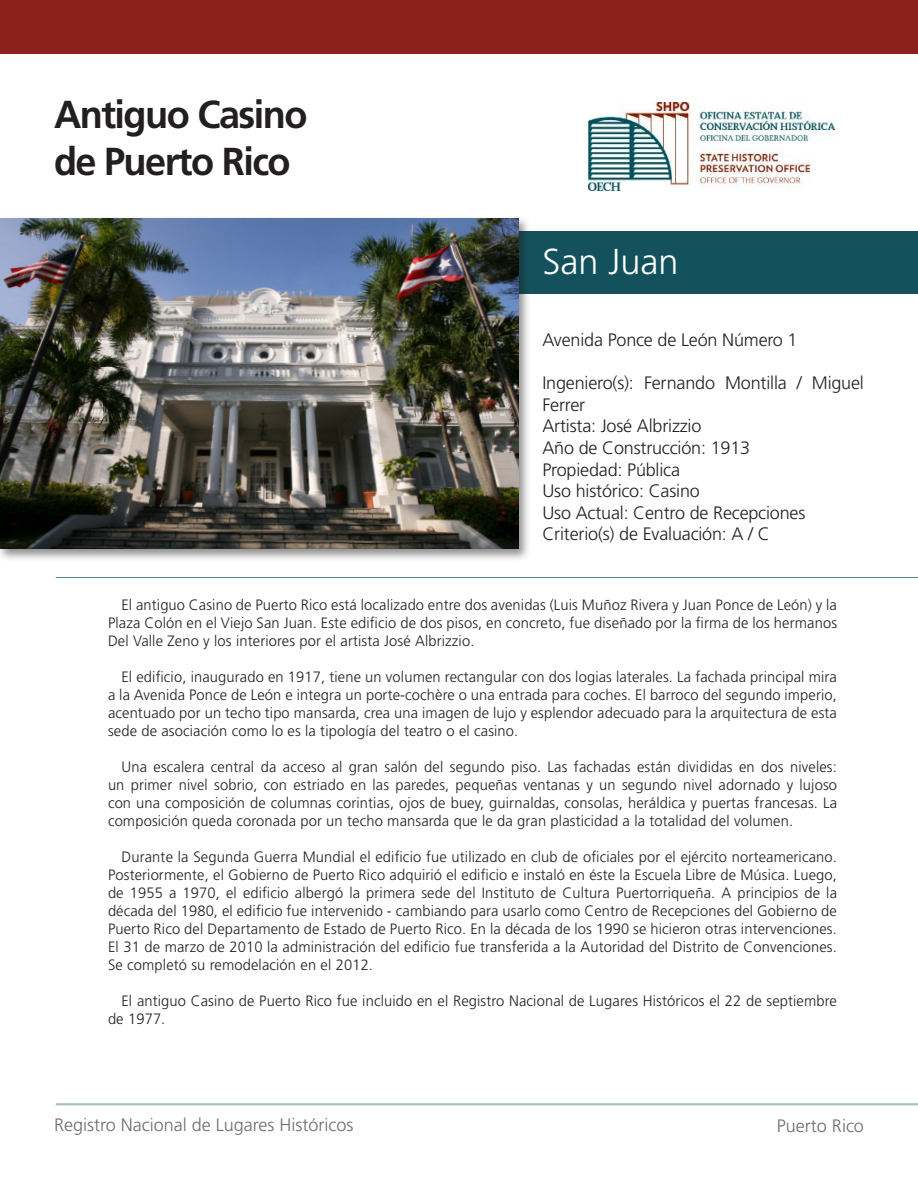
<style>
.page{position:relative;width:918px;height:1188px;background:#fff}
.page>*{position:absolute;margin:0;border:0;box-sizing:border-box;transform-origin:0 0}
.t1{font:700 39px/46.8px "Frutiger";letter-spacing:-.04em;color:#231f20}
.Heading_1{font:300 36px "Frutiger";color:#fff}
.Body_Text{font:300 18px/21.6px "Frutiger";letter-spacing:-.01em;color:#231f20}
.t2{font:300 18px "Frutiger";color:#6c6d70}
.t3{font:300 15px/18px "Frutiger";letter-spacing:.01em;color:#231f20;text-align:justify}
</style>
<div class="page">
<div style="left:0;top:0;width:918px;height:53px;background:#892019"></div>
<svg style="left:54px;top:1103px;width:864px;height:3px;background:#bbd0d4"></svg>
<img style="left:588px;top:102px;width:246px;height:88px">
<svg style="left:55px;top:577px;width:863px;height:1px"></svg>
<div style="left:461px;top:231px;width:457px;height:63px;background:#13525d"></div>
<div style="left:0;top:215px;width:532px;height:347px;background:#231f20;opacity:.5"></div>
<img style="left:0;top:219px;width:518px;height:330px">
<p class="t1" style="left:54px;top:91px;width:255px">Antiguo Casino de Puerto Rico</p>
<p class="Heading_1" style="left:542px;top:241px;width:138px">San Juan</p>
<p class="Body_Text" style="left:542px;top:329px;width:257px">Avenida Ponce de León Número 1</p>
<p class="Body_Text" style="left:542px;top:372px;width:323px">Ingeniero(s): Fernando Montilla / Miguel<br>Ferrer</p>
<p class="Body_Text" style="left:542px;top:415px;width:161px">Artista: José Albrizzio</p>
<p class="Body_Text" style="left:542px;top:437px;width:209px">Año de Construcción: 1913</p>
<p class="Body_Text" style="left:542px;top:459px;width:139px">Propiedad: Pública</p>
<p class="Body_Text" style="left:542px;top:480px;width:159px">Uso histórico: Casino</p>
<p class="Body_Text" style="left:542px;top:502px;width:264px">Uso Actual: Centro de Recepciones</p>
<p class="Body_Text" style="left:542px;top:523px;width:229px">Criterio(s) de Evaluación: A / C</p>
<p class="t3" style="left:108px;top:596px;width:731px;text-indent:14px">El antiguo Casino de Puerto Rico está localizado entre dos avenidas (Luis Muñoz Rivera y Juan Ponce de León) y la Plaza Colón en el Viejo San Juan. Este edificio de dos pisos, en concreto, fue diseñado por la firma de los hermanos Del Valle Zeno y los interiores por el artista José Albrizzio.</p>
<p class="t3" style="left:108px;top:668px;width:730px;text-indent:13px">El edificio, inaugurado en 1917, tiene un volumen rectangular con dos logias laterales. La fachada principal mira a la Avenida Ponce de León e integra un porte-cochère o una entrada para coches. El barroco del segundo imperio, acentuado por un techo tipo mansarda, crea una imagen de lujo y esplendor adecuado para la arquitectura de esta sede de asociación como lo es la tipología del teatro o el casino.</p>
<p class="t3" style="left:108px;top:758px;width:731px;text-indent:13px">Una escalera central da acceso al gran salón del segundo piso. Las fachadas están divididas en dos niveles: un primer nivel sobrio, con estriado en las paredes, pequeñas ventanas y un segundo nivel adornado y lujoso con una composición de columnas corintias, ojos de buey, guirnaldas, consolas, heráldica y puertas francesas. La composición queda coronada por un techo mansarda que le da gran plasticidad a la totalidad del volumen.</p>
<p class="t3" style="left:108px;top:848px;width:731px;text-indent:13px">Durante la Segunda Guerra Mundial el edificio fue utilizado en club de oficiales por el ejército norteamericano.<br>Posteriormente, el Gobierno de Puerto Rico adquirió el edificio e instaló en éste la Escuela Libre de Música. Luego, de 1955 a 1970, el edificio albergó la primera sede del Instituto de Cultura Puertorriqueña. A principios de la década del 1980, el edificio fue intervenido - cambiando para usarlo como Centro de Recepciones del Gobierno de Puerto Rico del Departamento de Estado de Puerto Rico. En la década de los 1990 se hicieron otras intervenciones.<br>El 31 de marzo de 2010 la administración del edificio fue transferida a la Autoridad del Distrito de Convenciones.<br>Se completó su remodelación en el 2012.</p>
<p class="t3" style="left:108px;top:992px;width:730px;text-indent:13px">El antiguo Casino de Puerto Rico fue incluido en el Registro Nacional de Lugares Históricos el 22 de septiembre de 1977.</p>
<p class="t2" style="left:54px;top:1115px;width:301px">Registro Nacional de Lugares Históricos</p>
<p class="t2" style="left:777px;top:1116px;width:89px">Puerto Rico</p>
</div>
